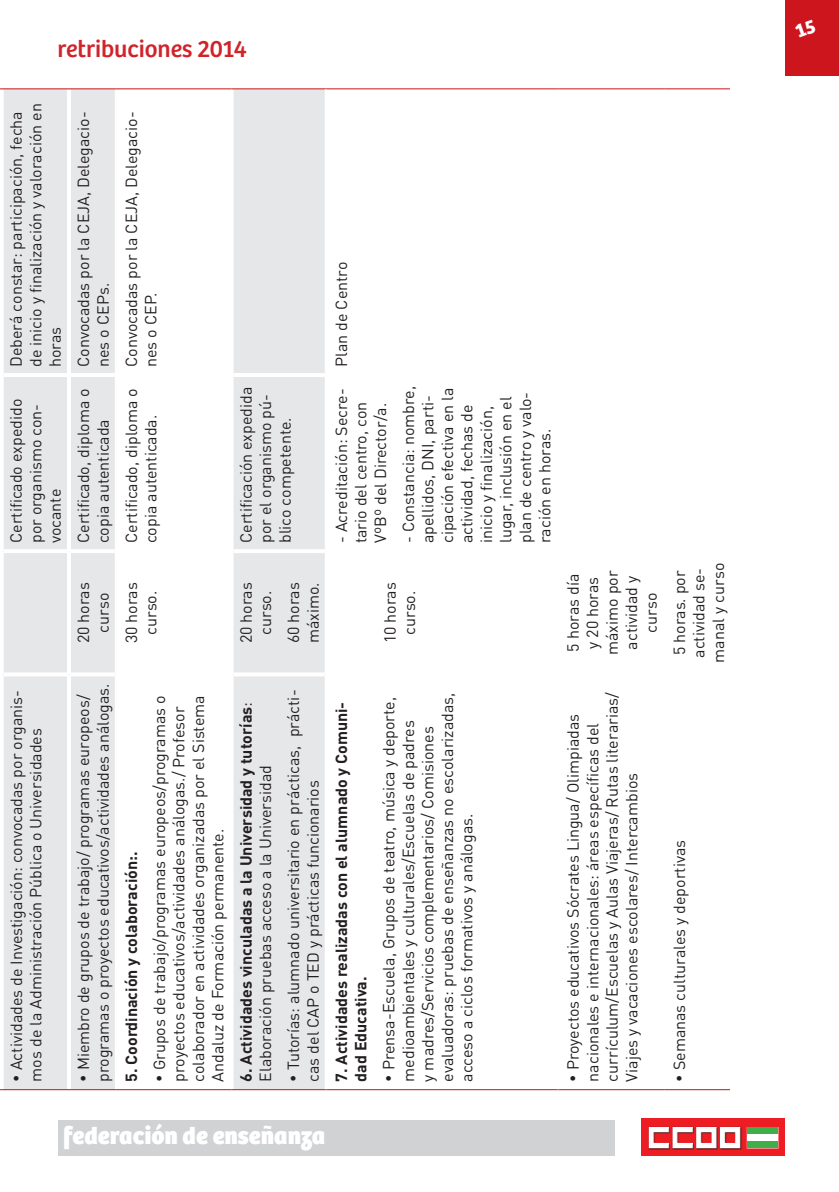
<style>
.page{position:relative;width:839px;height:1192px;background:#fff}
.page>*{position:absolute;margin:0;border:0;box-sizing:border-box;transform-origin:0 0}
.t1{font:800 24.6px "Bree";color:#fff}
.t2{font:24.6px "Bree";color:#d1232a}
.t3{font:16px/19.6px "DIN Pro";color:#231f20}
.t4{font:700 16px/19.6px "DIN Pro";color:#231f20}
.s1{font-weight:400}
</style>
<div class="page">
<div style="left:58px;top:1119px;width:556px;height:36px;background:#d1d2d4"></div>
<div style="left:785px;top:1px;width:54px;height:74px;background:#cd151d"></div>
<div style="left:642px;top:1118px;width:143px;height:38px;background:#ee1d23"></div>
<div style="left:648px;top:1126px;width:94px;height:24px;background:#231f20;opacity:.59"></div>
<svg style="left:648px;top:1126px;width:94px;height:22px"></svg>
<div style="left:747px;top:1126px;width:31px;height:22px;background:#fff;border:3px solid #fff"></div>
<div style="left:747px;top:1127px;width:31px;height:7px;background:#40ae49"></div>
<div style="left:747px;top:1140px;width:31px;height:7px;background:#40ae49"></div>
<svg style="left:4px;top:89px;width:321px;height:999px;fill:#e6e7e9"></svg>
<hr style="left:4px;top:672px;width:63px;height:4px;background:#fff">
<hr style="left:4px;top:549px;width:63px;height:4px;background:#fff">
<hr style="left:4px;top:373px;width:63px;height:4px;background:#fff">
<hr style="left:67px;top:674px;width:4px;height:414px;background:#fff">
<hr style="left:67px;top:551px;width:4px;height:123px;background:#fff">
<hr style="left:71px;top:672px;width:44px;height:4px;background:#fff">
<hr style="left:67px;top:375px;width:4px;height:176px;background:#fff">
<hr style="left:71px;top:549px;width:44px;height:4px;background:#fff">
<hr style="left:67px;top:89px;width:4px;height:286px;background:#fff">
<hr style="left:71px;top:373px;width:44px;height:4px;background:#fff">
<hr style="left:115px;top:674px;width:4px;height:414px;background:#fff">
<hr style="left:115px;top:551px;width:4px;height:123px;background:#fff">
<hr style="left:119px;top:672px;width:111px;height:4px;background:#fff">
<hr style="left:115px;top:375px;width:4px;height:176px;background:#fff">
<hr style="left:119px;top:549px;width:111px;height:4px;background:#fff">
<hr style="left:115px;top:89px;width:4px;height:286px;background:#fff">
<hr style="left:119px;top:373px;width:111px;height:4px;background:#fff">
<hr style="left:230px;top:674px;width:4px;height:414px;background:#fff">
<hr style="left:230px;top:551px;width:4px;height:123px;background:#fff">
<hr style="left:234px;top:672px;width:91px;height:4px;background:#fff">
<hr style="left:230px;top:375px;width:4px;height:176px;background:#fff">
<hr style="left:234px;top:549px;width:91px;height:4px;background:#fff">
<hr style="left:230px;top:89px;width:4px;height:286px;background:#fff">
<hr style="left:234px;top:373px;width:91px;height:4px;background:#fff">
<hr style="left:2px;top:1088px;width:67px;height:1px;background:#c4121a">
<hr style="left:2px;top:88px;width:67px;height:1px;background:#c4121a">
<hr style="left:69px;top:1088px;width:48px;height:1px;background:#c4121a">
<hr style="left:69px;top:88px;width:48px;height:1px;background:#c4121a">
<hr style="left:117px;top:1088px;width:115px;height:1px;background:#c4121a">
<hr style="left:117px;top:88px;width:115px;height:1px;background:#c4121a">
<hr style="left:232px;top:1088px;width:95px;height:1px;background:#c4121a">
<hr style="left:232px;top:88px;width:95px;height:1px;background:#c4121a">
<hr style="left:327px;top:1088px;width:231px;height:1px;background:#c4121a">
<hr style="left:327px;top:88px;width:231px;height:1px;background:#c4121a">
<hr style="left:558px;top:88px;width:107px;height:1px;background:#c4121a">
<hr style="left:665px;top:88px;width:65px;height:1px;background:#c4121a">
<hr style="left:558px;top:1088px;width:107px;height:1px;background:#c4121a">
<hr style="left:665px;top:1088px;width:65px;height:1px;background:#c4121a">
<h1 class="t2" style="left:58px;top:34px;width:191px">retribuciones 2014</h1>
<p class="t3" style="left:6px;top:367px;width:265px;rotate:-90deg">Deberá constar: participación, fecha de inicio y finalización y valoración en horas</p>
<p class="t3" style="left:6px;top:543px;width:146px;rotate:-90deg">Certificado expedido por organismo con&shy;vocante</p>
<p class="t3" style="left:73px;top:367px;width:257px;rotate:-90deg">Convocadas por la CEJA, Delegacio&shy;nes o CEPs.</p>
<p class="t3" style="left:73px;top:543px;width:156px;rotate:-90deg">Certificado, diploma o copia autenticada</p>
<p class="t3" style="left:121px;top:367px;width:257px;rotate:-90deg">Convocadas por la CEJA, Delegacio&shy;nes o CEP.</p>
<p class="t3" style="left:121px;top:543px;width:156px;rotate:-90deg">Certificado, diploma o copia autenticada.</p>
<p class="t3" style="left:73px;top:643px;width:63px;text-align:center;rotate:-90deg">20 horas curso</p>
<p class="t3" style="left:121px;top:643px;width:63px;text-align:center;rotate:-90deg">30 horas curso.</p>
<p class="t3" style="left:236px;top:543px;width:158px;rotate:-90deg">Certificación expedida por el organismo pú&shy;blico competente.</p>
<p class="t3" style="left:236px;top:643px;width:63px;text-align:center;rotate:-90deg">20 horas curso.</p>
<p class="t3" style="left:283px;top:643px;width:63px;rotate:-90deg">60 horas máximo.</p>
<p class="t3" style="left:331px;top:367px;width:107px;rotate:-90deg">Plan de Centro</p>
<p class="t3" style="left:331px;top:543px;width:156px;rotate:-90deg">- Acreditación: Secre&shy;tario del centro, con<br>VºBº del Director/a.</p>
<p class="t3" style="left:398px;top:543px;width:159px;rotate:-90deg">- Constancia: nombre, apellidos, DNI, parti&shy;cipación efectiva en la actividad, fechas de inicio y finalización, lugar, inclusión en el plan de centro y valo&shy;ración en horas.</p>
<p class="t3" style="left:379px;top:643px;width:63px;text-align:center;rotate:-90deg">10 horas curso.</p>
<p class="t3" style="left:6px;top:1081px;width:393px;rotate:-90deg">• Actividades de Investigación: convocadas por organis&shy;mos de la Administración Pública o Universidades</p>
<p class="t3" style="left:73px;top:1081px;width:399px;rotate:-90deg">• Miembro de grupos de trabajo/ programas europeos/ programas o proyectos educativos/actividades análogas.</p>
<p class="t4" style="left:121px;top:1081px;width:231px;rotate:-90deg">5. Coordinación y colaboración:.</p>
<p class="t3" style="left:149px;top:1081px;width:388px;rotate:-90deg">• Grupos de trabajo/programas europeos/programas o proyectos educativos/actividades análogas./ Profesor colaborador en actividades organizadas por el Sistema Andaluz de Formación permanente.</p>
<p class="t4" style="left:236px;top:1081px;width:381px;rotate:-90deg">6. Actividades vinculadas a la Universidad y tutorías<span class="s1">:<br>Elaboración pruebas acceso a la Universidad</span></p>
<p class="t3" style="left:283px;top:1081px;width:393px;rotate:-90deg">• Tutorías: alumnado universitario en prácticas, prácti&shy;cas del CAP o TED y prácticas funcionarios</p>
<p class="t4" style="left:331px;top:1081px;width:381px;rotate:-90deg">7. Actividades realizadas con el alumnado y Comuni&shy;dad Educativa.</p>
<p class="t3" style="left:378px;top:1081px;width:390px;rotate:-90deg">• Prensa-Escuela, Grupos de teatro, música y deporte, medioambientales y culturales/Escuelas de padres<br>y madres/Servicios complementarios/ Comisiones evaluadoras: pruebas de enseñanzas no escolarizadas, acceso a ciclos formativos y análogas.</p>
<p class="t3" style="left:562px;top:655px;width:86px;text-align:center;rotate:-90deg">5 horas día y 20 horas máximo por actividad y curso</p>
<p class="t3" style="left:563px;top:1081px;width:391px;rotate:-90deg">• Proyectos educativos Sócrates Lingua/ Olimpiadas nacionales e internacionales: áreas específicas del currículum/Escuelas y Aulas Viajeras/ Rutas literarias/ Viajes y vacaciones escolares/ Intercambios</p>
<p class="t3" style="left:669px;top:662px;width:101px;text-align:center;rotate:-90deg">5 horas. por actividad se&shy;manal y curso</p>
<p class="t3" style="left:669px;top:1081px;width:243px;rotate:-90deg">• Semanas culturales y deportivas</p>
<h1 class="t1" style="left:63px;top:1120px;width:263px">federación de enseñanza</h1>
</div>
